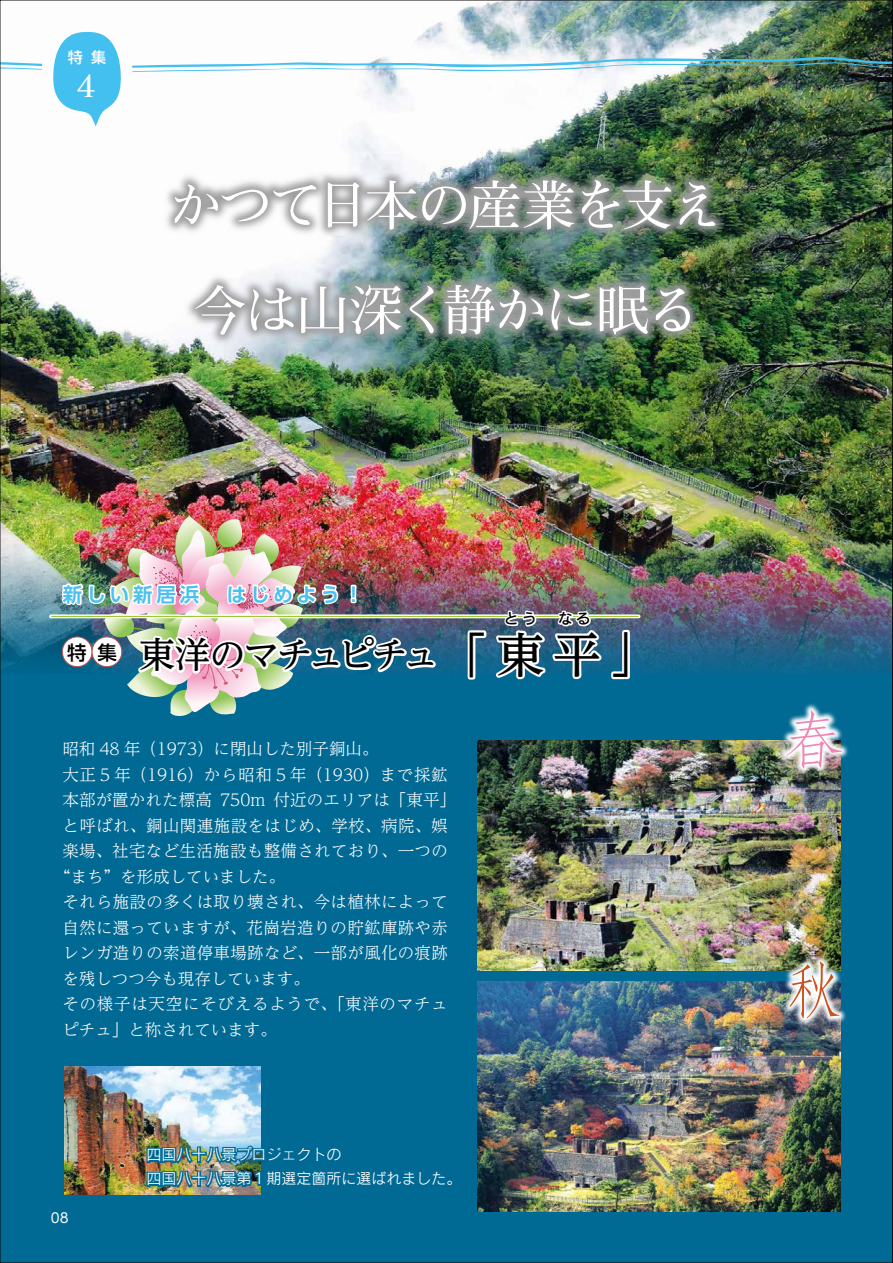
<style>
.page{position:relative;width:893px;height:1263px;background:#fff}
.page>*{position:absolute;margin:0;border:0;box-sizing:border-box;transform-origin:0 0}
.t1{font:63px "DF Sin So W3 MP RKSJ H";color:#ee87b4}
.t2{font:63px "DF Sin So W3 MP RKSJ H";color:#cb5221}
.t3{font:700 54px/105px "Futo Min A101 Pro";letter-spacing:-.065em;color:#fff;text-align:center}
.t4{font:500 36px "UD Reimin Pro";letter-spacing:-.075em;color:#000}
.t5{font:30px "Matisse CID DB";color:#fff}
.t6{font:700 19.5px "UD Shin Go Pro De";letter-spacing:.2em;color:#4ac1f0}
.t7{font:500 19.5px "UD Shin Go Pro";color:#000}
.t8{font:300 16.5px "Reim Yonz Pro";letter-spacing:.02em;color:#fff}
.t9{font:300 16.5px "Reim Yonz Pro";color:#fff}
.t10{font:300 16.5px "Reim Yonz Pro";letter-spacing:.045em;color:#fff}
.t11{font:15px/24px "Rodin CID M";color:#fff}
.t12{font:15px "Rodin CID DB";color:#000}
.t13{font:500 15px "UD Shin Go Pro";color:#fff}
.t14{font:13.5px "UD Shin Go Pro";color:#fff}
.s1{font-size:48px}
</style>
<div class="page">
<img style="left:0;top:0;width:893px;height:1263px">
<p class="t13" style="left:68px;top:45px;width:40px">特集</p>
<p class="t5" style="left:77px;top:67px;width:21px">4</p>
<p class="t3" style="left:169px;top:146px;width:557px">かつて日本の産業を支え今は山深く静かに眠る</p>
<p class="t6" style="left:63px;top:578px;width:302px">新しい新居浜　はじめよう！</p>
<p class="t7" style="left:67px;top:636px;width:51px">特集</p>
<p class="t12" style="left:504px;top:609px;width:88px">とう　なる</p>
<p class="t4" style="left:139px;top:625px;width:521px">東洋のマチュピチュ<span class="s1">「東平」</span></p>
<p class="t9" style="left:62px;top:735px;width:318px">昭和 48 年（1973）に閉山した別子銅山。</p>
<p class="t10" style="left:62px;top:761px;width:387px">大正５年（1916）から昭和５年（1930）まで採鉱</p>
<p class="t8" style="left:62px;top:786px;width:395px">本部が置かれた標高 750m 付近のエリアは「東平」</p>
<p class="t8" style="left:62px;top:812px;width:387px">と呼ばれ、銅山関連施設をはじめ、学校、病院、娯</p>
<p class="t8" style="left:62px;top:837px;width:387px">楽場、社宅など生活施設も整備されており、一つの</p>
<p class="t9" style="left:54px;top:863px;width:232px">“まち”を形成していました。</p>
<p class="t8" style="left:62px;top:888px;width:387px">それら施設の多くは取り壊され、今は植林によって</p>
<p class="t8" style="left:62px;top:914px;width:387px">自然に還っていますが、花崗岩造りの貯鉱庫跡や赤</p>
<p class="t8" style="left:62px;top:939px;width:387px">レンガ造りの索道停車場跡など、一部が風化の痕跡</p>
<p class="t9" style="left:62px;top:965px;width:249px">を残しつつ今も現存しています。</p>
<p class="t10" style="left:62px;top:990px;width:387px">その様子は天空にそびえるようで、「東洋のマチュ</p>
<p class="t9" style="left:62px;top:1016px;width:216px">ピチュ」と称されています。</p>
<p class="t14" style="left:51px;top:1207px;width:19px">08</p>
<p class="t11" style="left:146px;top:1142px;width:316px">四国八十八景プロジェクトの<br>四国八十八景第１期選定箇所に選ばれました。</p>
<p class="t1" style="left:782px;top:708px;width:64px">春</p>
<p class="t2" style="left:782px;top:958px;width:64px">秋</p>
</div>
